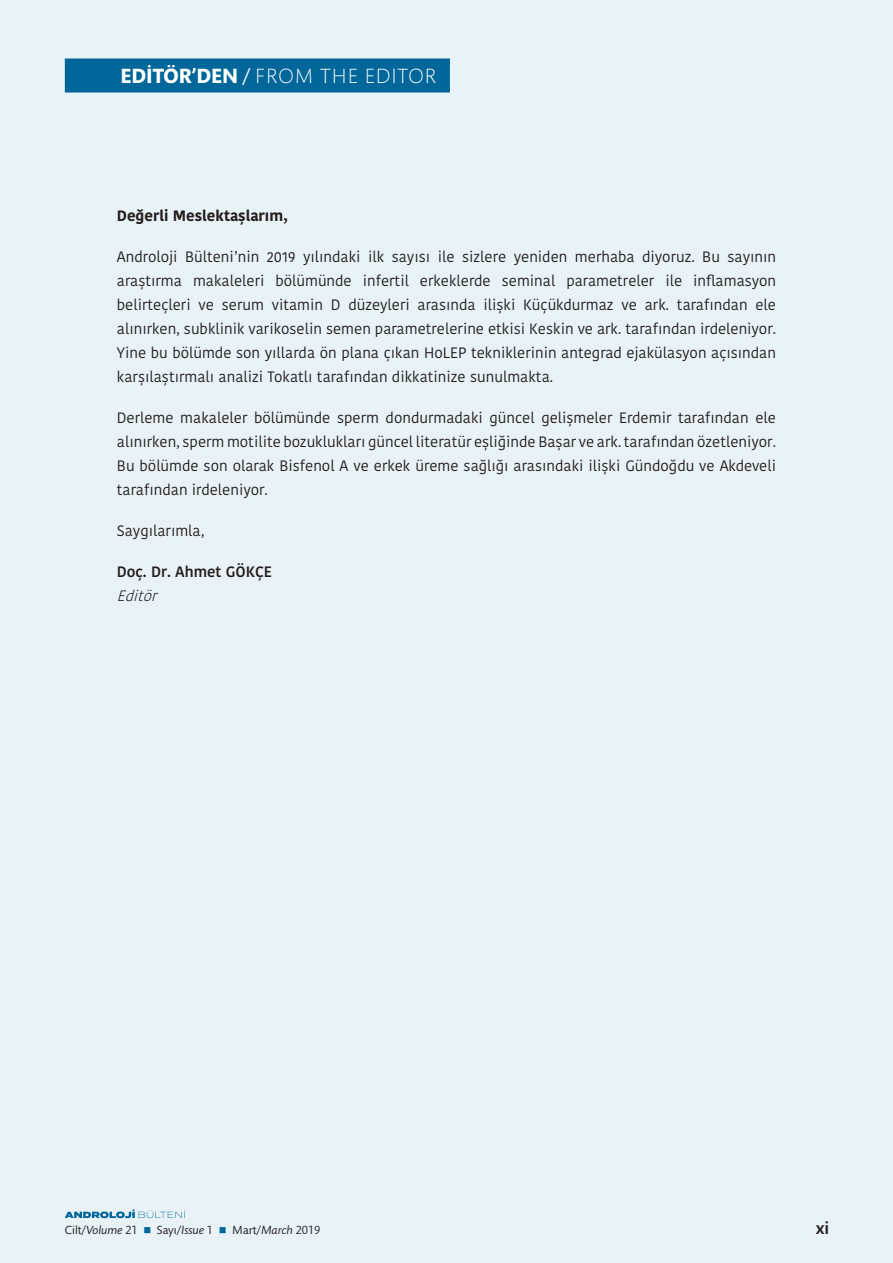
<style>
.page{position:relative;width:893px;height:1263px;background:#e9f2f7}
.page>*{position:absolute;margin:0;border:0;box-sizing:border-box;transform-origin:0 0}
.t1{font:300 21px "Mundo Sans Std";letter-spacing:.05em;color:#fff}
.t2{font:500 18px "Mundo Sans Std";color:#231f20}
.t3{font:15px/24px "Kohinoor Devanagari";color:#231f20;text-align:justify}
.t4{font:700 15px "Kohinoor Devanagari";color:#231f20}
.t5{font:600 15px "Kohinoor Devanagari";color:#231f20}
.t6{font:italic 300 15px "Kohinoor Devanagari";color:#231f20}
.t7{font:12px "Mundo Sans Std";color:#231f20}
.s1{font-weight:700}
.s2{font-weight:400}
.s3{font-style:italic}
.s4{color:#016699}
</style>
<div class="page">
<svg style="left:65px;top:1209px;width:120px;height:9px"></svg>
<div style="left:65px;top:58px;width:385px;height:35px;background:#016699;border:2px solid #016699"></div>
<h1 class="t1" style="left:120px;top:65px;width:317px"><span class="s1">EDİTÖR’DEN</span> <span class="s2">/</span> FROM THE EDITOR</h1>
<p class="t4" style="left:117px;top:203px;width:172px">Değerli Meslektaşlarım,</p>
<p class="t3" style="left:117px;top:245px;width:661px">Androloji Bü lteni’nin 2019 yılındaki ilk sayısı ile sizlere yeniden merhaba diyoruz. Bu sayının araştırma makaleleri bölümünde infertil erkeklerde seminal parametreler ile inflamasyon belirteçleri ve serum vitamin D düzeyleri arasında ilişki Küçü kdurmaz ve ark. tarafından ele alınırken, subklinik varikoselin semen parametrelerine etkisi Keskin ve ark. tarafından irdeleniyor.<br>Yine bu bölümde son yıllarda ön plana çıkan HoLEP tekniklerinin antegrad ejakü lasyon açısından karşılaştırmalı analizi Tokatlı tarafından dikkatinize sunulmakta.</p>
<p class="t3" style="left:117px;top:406px;width:661px">Derleme makaleler bölümünde sperm dondurmadaki gü ncel gelişmeler Erdemir tarafından ele alınırken, sperm motilite bozuklukları güncel literatür eşliğinde Başar ve ark. tarafından özetleniyor.<br>Bu bölümde son olarak Bisfenol A ve erkek ü reme sağlığı arasındaki ilişki Gü ndoğdu ve Akdeveli tarafından irdeleniyor.</p>
<p class="t3" style="left:117px;top:519px;width:89px">Saygılarımla,</p>
<p class="t5" style="left:117px;top:563px;width:157px">Doç. Dr. Ahmet GÖKÇE</p>
<p class="t6" style="left:117px;top:587px;width:47px">Editör</p>
<p class="t7" style="left:65px;top:1223px;width:257px">Cilt/<span class="s3">Volume</span> 21 <span class="s4">■</span> Sayı/<span class="s3">Issue</span> 1 <span class="s4">■</span> Mart/<span class="s3">March</span> 2019</p>
<p class="t2" style="left:816px;top:1218px;width:15px">xi</p>
</div>
